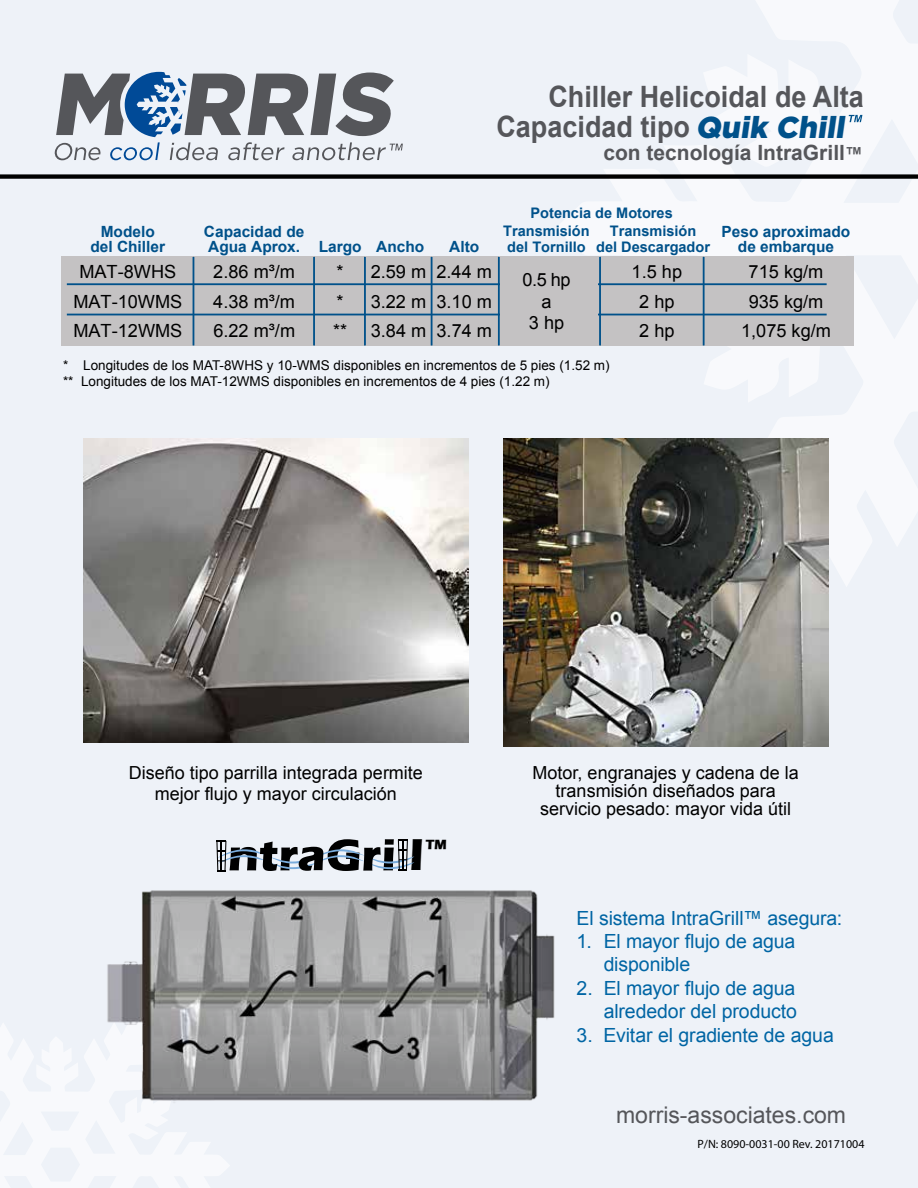
<style>
.page{position:relative;width:918px;height:1188px;background:#eef2f8}
.page>*{position:absolute;margin:0;border:0;box-sizing:border-box;transform-origin:0 0}
.t1{font:700 29.4px/29.8px "Arial";color:#55565a;scale:.92 1}
.t2{font:700 24.15px "Eras ITC";color:#000}
.t3{font:22.95px "Arial";color:#55565a}
.t4{font:700 21px "Arial";color:#55565a}
.t5{font:19.5px/23.4px "Arial";letter-spacing:-.005em;color:#0065a4}
.t6{font:18.15px/21.8px "Arial";color:#000;text-align:center}
.t7{font:18px/18px "Arial";color:#000;text-align:center}
.t8{font:700 15.45px/14.5px "Arial";color:#00518a;text-align:center}
.t9{font:700 14.55px/16.4px "Arial";color:#00518a}
.t10{font:13.5px/16.2px "Arial";color:#000}
.t11{font:12px "Myriad Pro";color:#000}
.s1{font-family:"Gotham";font-weight:900;font-size:30.3px;color:#00518a}
.s2{font-size:18px}
.s3{font-size:45.9px}
</style>
<div class="page">
<div style="left:0;top:174px;width:918px;height:5px;background:#000"></div>
<svg style="left:54px;top:72px;width:349px;height:88px"></svg>
<svg style="left:849px;top:115px;width:13px;height:7px"></svg>
<svg style="left:216px;top:839px;width:198px;height:32px"></svg>
<img style="left:107px;top:890px;width:448px;height:213px">
<img style="left:83px;top:438px;width:386px;height:304px">
<img style="left:503px;top:438px;width:326px;height:308px">
<div style="left:61px;top:256px;width:793px;height:90px;background:#c4c2c3"></div>
<hr style="left:193px;top:257px;width:1px;height:88px;background:#00518a">
<hr style="left:313px;top:257px;width:2px;height:88px;background:#00518a">
<hr style="left:364px;top:257px;width:2px;height:88px;background:#00518a">
<hr style="left:431px;top:257px;width:2px;height:88px;background:#00518a">
<hr style="left:703px;top:257px;width:2px;height:88px;background:#00518a">
<hr style="left:67px;top:283px;width:760px;height:2px;background:#00518a">
<hr style="left:67px;top:314px;width:760px;height:1px;background:#00518a">
<div style="left:501px;top:259px;width:97px;height:84px;background:#c4c2c3"></div>
<hr style="left:498px;top:257px;width:2px;height:88px;background:#00518a">
<hr style="left:599px;top:257px;width:2px;height:88px;background:#00518a">
<h1 class="t1" style="left:496px;top:82px;width:401px;text-indent:52px">Chiller Helicoidal de Alta<br>Capacidad tipo <span class="s1">Quik Chill</span></h1>
<p class="t4" style="left:603px;top:139px;width:261px">con tecnología IntraGrill<span class="s2">™</span></p>
<p class="t8" style="left:90px;top:225px;width:76px">Modelo del Chiller</p>
<p class="t8" style="left:204px;top:225px;width:102px;text-align:left">Capacidad de<br>Agua Aprox.</p>
<p class="t8" style="left:319px;top:239px;width:107px">Largo Ancho</p>
<p class="t8" style="left:449px;top:239px;width:32px">Alto</p>
<p class="t9" style="left:531px;top:205px;width:144px">Potencia de Motores</p>
<p class="t9" style="left:503px;top:223px;width:88px">Transmisión del Tornillo</p>
<p class="t9" style="left:596px;top:223px;width:115px;text-align:center">Transmisión<br>del Descargador</p>
<p class="t8" style="left:722px;top:225px;width:130px">Peso aproximado de embarque</p>
<p class="t6" style="left:79px;top:261px;width:98px">MAT-8WHS</p>
<p class="t6" style="left:213px;top:261px;width:83px">2.86 m³/m</p>
<p class="t6" style="left:337px;top:261px;width:157px">* 2.59 m 2.44 m</p>
<p class="t6" style="left:632px;top:261px;width:52px">1.5 hp</p>
<p class="t6" style="left:749px;top:261px;width:76px">715 kg/m</p>
<p class="t6" style="left:73px;top:291px;width:111px">MAT-10WMS</p>
<p class="t6" style="left:213px;top:291px;width:83px">4.38 m³/m</p>
<p class="t6" style="left:337px;top:291px;width:157px">* 3.22 m 3.10 m</p>
<p class="t6" style="left:523px;top:269px;width:49px">0.5 hp a<br>3 hp</p>
<p class="t6" style="left:639px;top:291px;width:37px">2 hp</p>
<p class="t6" style="left:749px;top:291px;width:76px">935 kg/m</p>
<p class="t6" style="left:73px;top:320px;width:111px">MAT-12WMS</p>
<p class="t6" style="left:213px;top:320px;width:83px">6.22 m³/m</p>
<p class="t6" style="left:333px;top:320px;width:16px">**</p>
<p class="t6" style="left:371px;top:320px;width:123px">3.84 m 3.74 m</p>
<p class="t6" style="left:639px;top:320px;width:37px">2 hp</p>
<p class="t6" style="left:741px;top:320px;width:91px">1,075 kg/m</p>
<p class="t10" style="left:63px;top:357px;width:548px">* Longitudes de los MAT-8WHS y 10-WMS disponibles en incrementos de 5 pies (1.52 m) ** Longitudes de los MAT-12WMS disponibles en incrementos de 4 pies (1.22 m)</p>
<p class="t7" style="left:129px;top:762px;width:296px;line-height:21.6px">Diseño tipo parrilla integrada permite mejor flujo y mayor circulación</p>
<h2 class="t2" style="left:410px;top:834px;width:39px">™<span class="s3">l</span></h2>
<p class="t7" style="left:533px;top:764px;width:268px">Motor, engranajes y cadena de la transmisión diseñados para servicio pesado: mayor vida útil</p>
<p class="t5" style="left:577px;top:906px;width:267px">El sistema IntraGrill™ asegura:</p>
<p class="t5" style="left:604px;top:930px;width:193px;text-indent:-27px">1. El mayor flujo de agua disponible</p>
<p class="t5" style="left:577px;top:976px;width:222px;text-align:right">2. El mayor flujo de agua alrededor del producto</p>
<p class="t5" style="left:577px;top:1023px;width:259px">3. Evitar el gradiente de agua</p>
<p class="t3" style="left:616px;top:1100px;width:232px">morris-associates.com</p>
<p class="t11" style="left:698px;top:1136px;width:168px">P/N: 8090-0031-00 Rev. 20171004</p>
</div>
